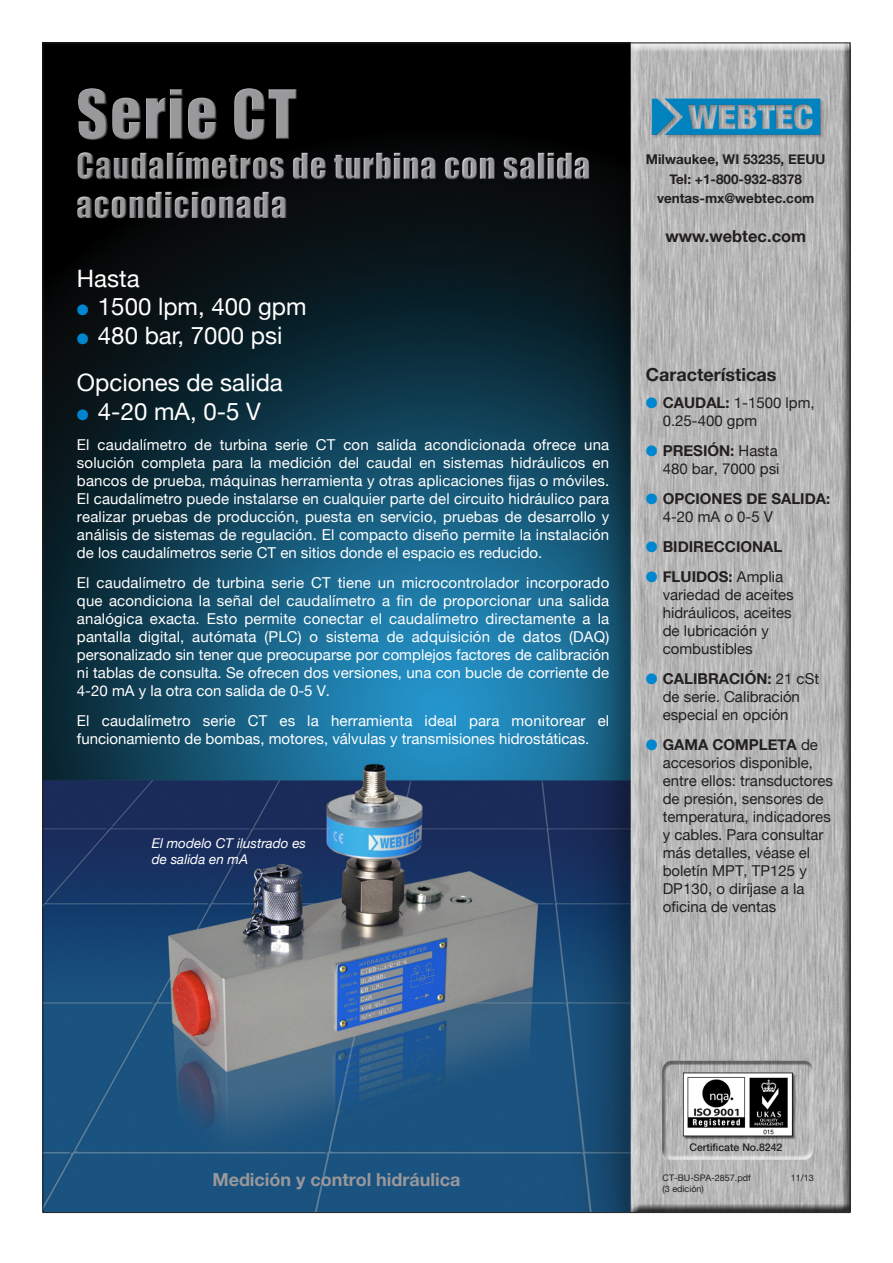
<style>
.page{position:relative;width:893px;height:1263px;background:#fff}
.page>*{position:absolute;margin:0;border:0;box-sizing:border-box;transform-origin:0 0}
.t1{font:63px "Impact";letter-spacing:.02em;color:#99989b}
.t2{font:33px/39.6px "Impact";letter-spacing:.02em;color:#99989b}
.t3{font:24px "Helvetica Neue";color:#fff}
.t4{font:700 18px "Helvetica Neue";color:#99989b}
.t5{font:700 18px "Helvetica Neue";color:#231f20}
.t6{font:700 16.5px "Helvetica Neue";color:#231f20}
.t7{font:15px/18px "Helvetica Neue";color:#fff;text-align:justify}
.t8{font:15px/18px "Helvetica Neue";color:#231f20}
.t9{font:700 15px "Helvetica Neue";color:#231f20}
.t10{font:700 13.5px "Helvetica Neue";color:#231f20}
.t11{font:italic 13.5px/16.2px "Helvetica Neue";color:#fff}
.t12{font:500 10.5px "Helvetica Neue";color:#231f20}
.t13{font:9px "Helvetica Neue";color:#231f20}
.s1{color:#0086cf}
.s2{font-weight:700}
.s3{font-weight:400}
</style>
<div class="page">
<img style="left:45px;top:45px;width:803px;height:1166px">
<div style="left:76px;top:88px;width:515px;height:132px;background:#231f20;opacity:.75"></div>
<h1 class="t1" style="left:77px;top:66px;width:222px">Serie CT</h1>
<h2 class="t2" style="left:77px;top:145px;width:515px">Caudalímetros de turbina con salida acondicionada</h2>
<p class="t3" style="left:77px;top:257px;width:64px">Hasta</p>
<p class="t3" style="left:77px;top:286px;width:231px"><span class="s1">●</span> 1500 lpm, 400 gpm</p>
<p class="t3" style="left:77px;top:315px;width:207px"><span class="s1">●</span> 480 bar, 7000 psi</p>
<p class="t3" style="left:77px;top:362px;width:207px">Opciones de salida</p>
<p class="t3" style="left:77px;top:391px;width:185px"><span class="s1">●</span> 4-20 mA, 0-5 V</p>
<p class="t7" style="left:77px;top:434px;width:534px">El caudalímetro de turbina serie CT con salida acondicionada ofrece una solución completa para la medición del caudal en sistemas hidráulicos en bancos de prueba, máquinas herramienta y otras aplicaciones fijas o móviles.<br>El caudalímetro puede instalarse en cualquier parte del circuito hidráulico para realizar pruebas de producción, puesta en servicio, pruebas de desarrollo y análisis de sistemas de regulación. El compacto diseño permite la instalación de los caudalímetros serie CT en sitios donde el espacio es reducido.</p>
<p class="t7" style="left:77px;top:572px;width:534px">El caudalímetro de turbina serie CT tiene un microcontrolador incorporado que acondiciona la señal del caudalímetro a fin de proporcionar una salida analógica exacta. Esto permite conectar el caudalímetro directamente a la pantalla digital, autómata (PLC) o sistema de adquisición de datos (DAQ) personalizado sin tener que preocuparse por complejos factores de calibración ni tablas de consulta. Se ofrecen dos versiones, una con bucle de corriente de 4-20 mA y la otra con salida de 0-5 V.</p>
<p class="t7" style="left:77px;top:710px;width:534px">El caudalímetro serie CT es la herramienta ideal para monitorear el funcionamiento de bombas, motores, válvulas y transmisiones hidrostáticas.</p>
<p class="t11" style="left:152px;top:834px;width:156px">El modelo CT ilustrado es de salida en mA</p>
<p class="t10" style="left:646px;top:147px;width:181px">Milwaukee, WI 53235, EEUU</p>
<p class="t10" style="left:669px;top:167px;width:134px">Tel: +1-800-932-8378</p>
<p class="t10" style="left:657px;top:186px;width:159px">ventas-mx@webtec.com</p>
<p class="t6" style="left:665px;top:221px;width:142px">www.webtec.com</p>
<p class="t5" style="left:646px;top:359px;width:132px">Características</p>
<p class="t8" style="left:646px;top:393px;width:171px"><span class="s1">●</span> <span class="s2">CAUDAL:</span> 1-1500 lpm,</p>
<p class="t8" style="left:663px;top:411px;width:96px">0.25-400 gpm</p>
<p class="t9" style="left:646px;top:437px;width:134px"><span class="s1">●</span> PRESIÓN: <span class="s3">Hasta</span></p>
<p class="t8" style="left:663px;top:459px;width:118px">480 bar, 7000 psi</p>
<p class="t9" style="left:646px;top:485px;width:186px"><span class="s1">●</span> OPCIONES DE SALIDA:</p>
<p class="t8" style="left:663px;top:507px;width:112px">4-20 mA o 0-5 V</p>
<p class="t9" style="left:646px;top:533px;width:138px"><span class="s1">●</span> BIDIRECCIONAL</p>
<p class="t8" style="left:663px;top:567px;width:132px;text-indent:-17px"><span class="s1">●</span> <span class="s2">FLUIDOS:</span> Amplia variedad de aceites hidráulicos, aceites de lubricación y combustibles</p>
<p class="t8" style="left:663px;top:669px;width:158px;text-indent:-17px"><span class="s1">●</span> <span class="s2">CALIBRACIÓN:</span> 21 cSt de serie. Calibración especial en opción</p>
<p class="t8" style="left:663px;top:735px;width:172px;text-indent:-17px"><span class="s1">●</span> <span class="s2">GAMA COMPLETA</span> de accesorios disponible, entre ellos: transductores de presión, sensores de temperatura, indicadores y cables. Para consultar más detalles, véase el boletín MPT, TP125 y<br>DP130, o diríjase a la oficina de ventas</p>
<p class="t4" style="left:212px;top:1164px;width:250px">Medición y control hidráulica</p>
<p class="t12" style="left:689px;top:1139px;width:94px">Certificate No.8242</p>
<p class="t13" style="left:662px;top:1170px;width:90px">CT-BU-SPA-2857.pdf</p>
<p class="t13" style="left:791px;top:1170px;width:25px">11/13</p>
<p class="t13" style="left:662px;top:1181px;width:43px">(3 edición)</p>
</div>
